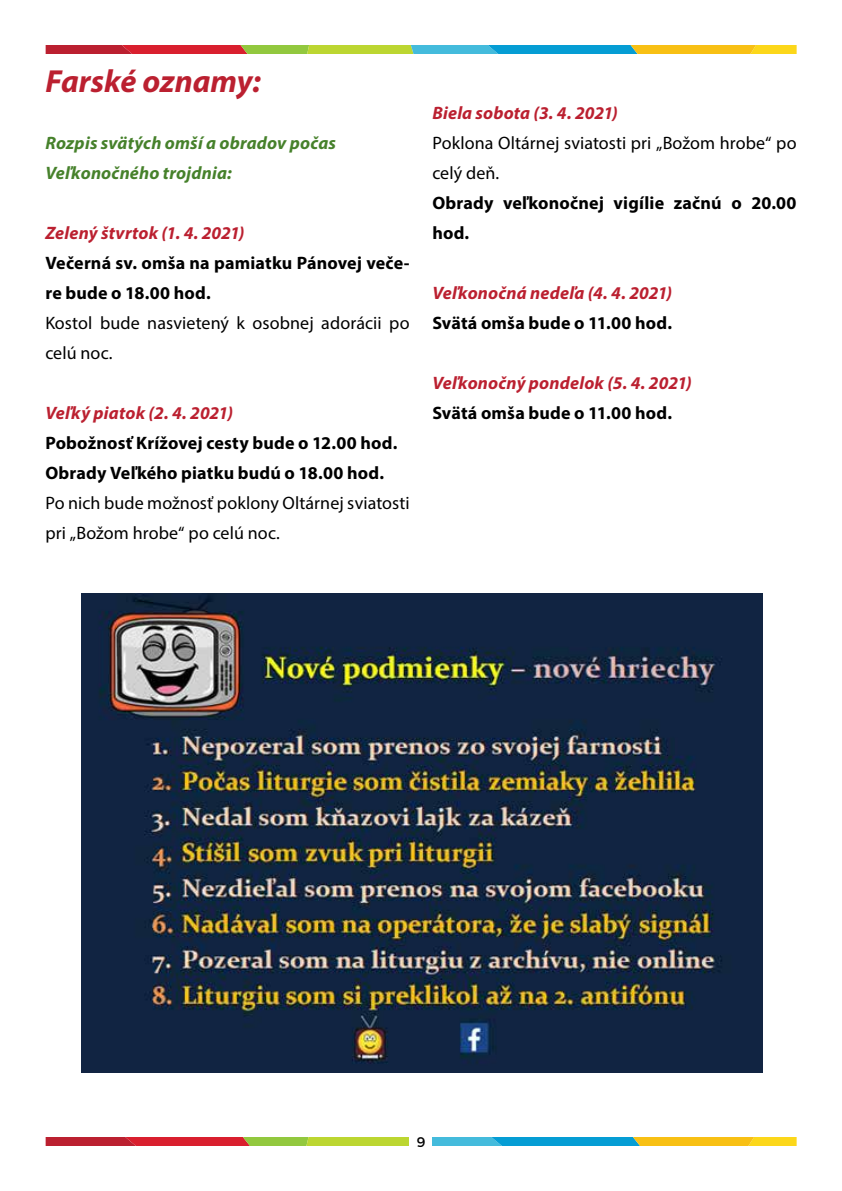
<style>
.page{position:relative;width:842px;height:1191px;background:#fff}
.page>*{position:absolute;margin:0;border:0;box-sizing:border-box;transform-origin:0 0}
.t1{font:italic 700 32px "Myriad Pro";color:#bb2030}
.t2{font:700 18px/30px "Myriad Pro";letter-spacing:.01em;color:#000}
.t3{font:18px/30px "Myriad Pro";letter-spacing:.005em;color:#000}
.t4{font:italic 700 18px "Myriad Pro";letter-spacing:.01em;color:#bb2030}
.t5{font:italic 700 18px/30px "Myriad Pro";letter-spacing:.01em;color:#46812b}
.t6{font:14px "Montserrat";color:#000}
</style>
<div class="page">
<svg style="left:46px;top:1137px;width:751px;height:8px;background:#9d925a"></svg>
<div style="left:410px;top:1128px;width:22px;height:23px;background:#fff"></div>
<svg style="left:46px;top:45px;width:751px;height:9px;background:#9a935d"></svg>
<img style="left:81px;top:593px;width:681px;height:479px">
<h1 class="t1" style="left:45px;top:60px;width:217px">Farské oznamy:</h1>
<p class="t5" style="left:45px;top:127px;width:292px">Rozpis svätých omší a obradov počas<br>Veľkonočného trojdnia:</p>
<p class="t4" style="left:45px;top:221px;width:201px">Zelený štvrtok (1. 4. 2021)</p>
<p class="t2" style="left:45px;top:247px;width:366px">Večerná sv. omša na pamiatku Pánovej veče&shy;re bude o 18.00 hod.</p>
<p class="t3" style="left:45px;top:307px;width:366px">Kostol bude nasvietený k osobnej adorácii po celú noc.</p>
<p class="t4" style="left:45px;top:401px;width:189px">Veľký piatok (2. 4. 2021)</p>
<p class="t2" style="left:45px;top:427px;width:354px">Pobožnosť Krížovej cesty bude o 12.00 hod.<br>Obrady Veľkého piatku budú o 18.00 hod.</p>
<p class="t3" style="left:45px;top:487px;width:366px">Po nich bude možnosť poklony Oltárnej sviatosti pri „Božom hrobe“ po celú noc.</p>
<p class="t4" style="left:432px;top:101px;width:187px">Biela sobota (3. 4. 2021)</p>
<p class="t3" style="left:432px;top:127px;width:366px">Poklona Oltárnej sviatosti pri „Božom hrobe“ po celý deň.</p>
<p class="t2" style="left:432px;top:187px;width:366px">Obrady veľkonočnej vigílie začnú o 20.00 hod.</p>
<p class="t4" style="left:432px;top:281px;width:241px">Veľkonočná nedeľa (4. 4. 2021)</p>
<p class="t2" style="left:432px;top:307px;width:241px">Svätá omša bude o 11.00 hod.</p>
<p class="t4" style="left:432px;top:371px;width:261px">Veľkonočný pondelok (5. 4. 2021)</p>
<p class="t2" style="left:432px;top:397px;width:241px">Svätá omša bude o 11.00 hod.</p>
<p class="t6" style="left:417px;top:1133px;width:10px">9</p>
</div>
